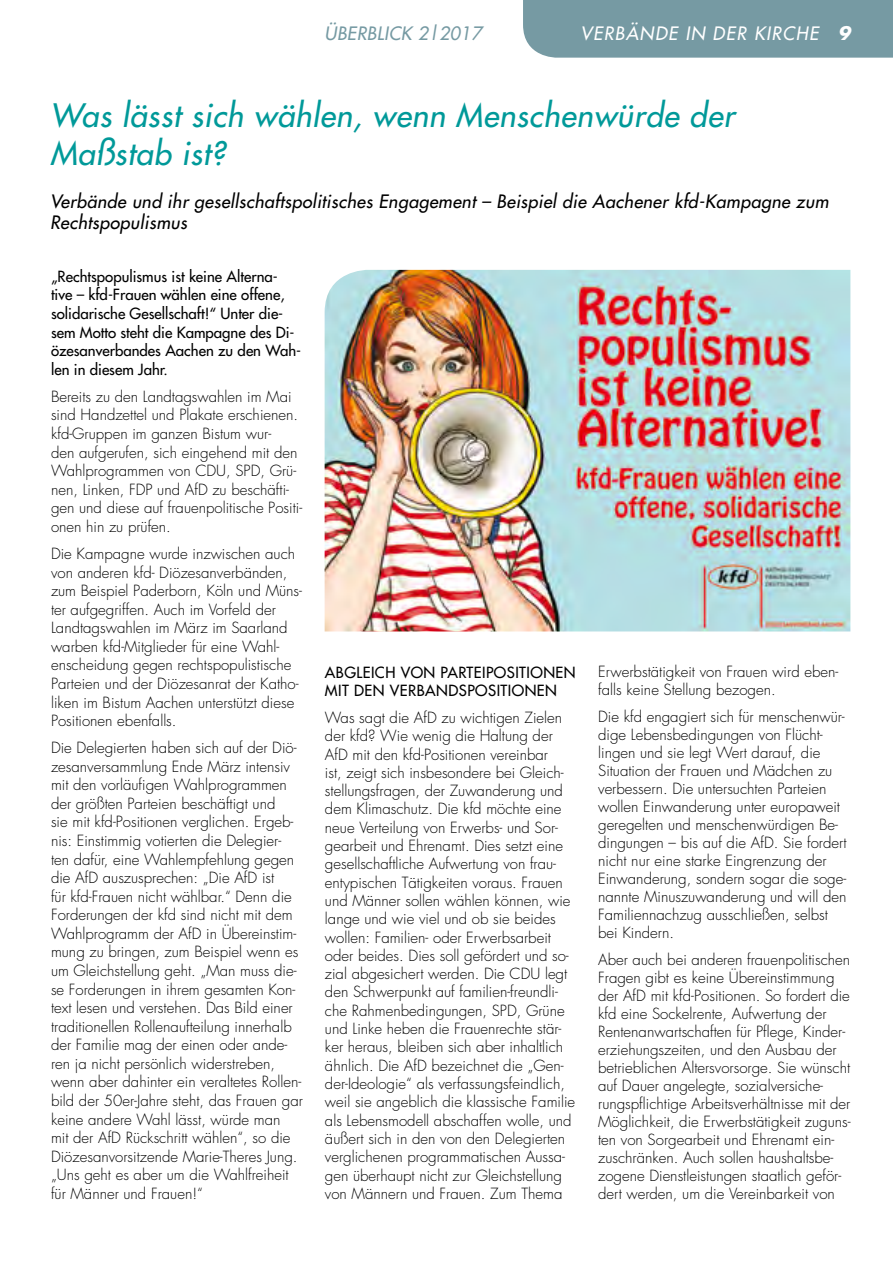
<style>
.page{position:relative;width:893px;height:1263px;background:#fff}
.page>*{position:absolute;margin:0;border:0;box-sizing:border-box;transform-origin:0 0}
.t1{font:italic 31.5px/37.8px "Futura";letter-spacing:.02em;color:#099}
.t2{font:italic 18px/21.6px "Futura";letter-spacing:.02em;color:#000}
.t3{font:italic 18px "Futura";letter-spacing:.07em;color:#fff}
.t4{font:italic 18px "Futura";letter-spacing:.02em;color:#769aa3}
.t5{font:300 15px/18.6px "Futura";color:#000}
.t6{font:15px/18.6px "Futura";color:#000}
.t7{font:15px/18.3px "Futura";letter-spacing:.03em;color:#000}
.s1{font-weight:700}
</style>
<div class="page">
<div style="left:523px;top:0;width:370px;height:58px;background:#769aa3"></div>
<img style="left:325px;top:270px;width:525px;height:361px">
<p class="t4" style="left:325px;top:22px;width:24px">ÜBERB</p>
<p class="t4" style="left:377px;top:22px;width:106px">LICK 2|2017</p>
<p class="t3" style="left:580px;top:22px;width:272px">Verbände in der Kirche <span class="s1">9</span></p>
<h1 class="t1" style="left:50px;top:96px;width:686px">Was lässt sich wählen, wenn Menschenwürde der<br>Maßstab ist?</h1>
<p class="t2" style="left:50px;top:190px;width:780px">Verbände und ihr gesellschaftspolitisches Engagement – Beispiel die Aachener kfd-Kampagne zum<br>Rechtspopulismus</p>
<p class="t6" style="left:51px;top:267px;width:252px">„Rechtspopulismus ist keine Alterna&shy;tive – kfd-Frauen wählen eine offene, solidarische Gesellschaft!“ Unter die&shy;sem Motto steht die Kampagne des Di&shy;özesanverbandes Aachen zu den Wah&shy;len in diesem Jahr.</p>
<p class="t5" style="left:51px;top:387px;width:253px">Bereits zu den Landtagswahlen im Mai sind Handzettel und Plakate erschienen. kfd-Gruppen im ganzen Bistum wur-<br>den aufgerufen, sich eingehend mit den Wahlprogrammen von CDU, SPD, Grü&shy;nen, Linken, FDP und AfD zu beschäfti&shy;gen und diese auf frauenpolitische Positi&shy;onen hin zu prüfen.</p>
<p class="t5" style="left:51px;top:544px;width:253px">Die Kampagne wurde inzwischen auch von anderen kfd- Diözesanverbänden, zum Beispiel Paderborn, Köln und Müns&shy;ter aufgegriffen. Auch im Vorfeld der Landtagswahlen im März im Saarland warben kfd-Mitglieder für eine Wahl&shy;enscheidung gegen rechtspopulistische Parteien und der Diözesanrat der Katho&shy;liken im Bistum Aachen unterstützt diese Positionen ebenfalls.</p>
<p class="t5" style="left:51px;top:738px;width:253px">Die Delegierten haben sich auf der Diö&shy;zesanversammlung Ende März intensiv mit den vorläufigen Wahlprogrammen der größten Parteien beschäftigt und<br>sie mit kfd-Positionen verglichen. Ergeb&shy;nis: Einstimmig votierten die Delegier&shy;ten dafür, eine Wahlempfehlung gegen die AfD auszusprechen: „Die AfD ist<br>für kfd-Frauen nicht wählbar.“ Denn die Forderungen der kfd sind nicht mit dem Wahlprogramm der AfD in Übereinstim&shy;mung zu bringen, zum Beispiel wenn es um Gleichstellung geht. „Man muss die&shy;se Forderungen in ihrem gesamten Kon&shy;text lesen und verstehen. Das Bild einer traditionellen Rollenaufteilung innerhalb der Familie mag der einen oder ande&shy;ren ja nicht persönlich widerstreben, wenn aber dahinter ein veraltetes Rollen&shy;bild der 50er-Jahre steht, das Frauen gar keine andere Wahl lässt, würde man<br>mit der AfD Rückschritt wählen“, so die Diözesanvorsitzende Marie-Theres Jung. „Uns geht es aber um die Wahlfreiheit für Männer und Frauen!“</p>
<p class="t5" style="left:598px;top:663px;width:242px;line-height:18px">Erwerbstätigkeit von Frauen wird eben&shy;falls keine Stellung bezogen.</p>
<p class="t5" style="left:598px;top:708px;width:250px;line-height:18px">Die kfd engagiert sich für menschenwür&shy;dige Lebensbedingungen von Flücht&shy;lingen und sie legt Wert darauf, die Situation der Frauen und Mädchen zu verbessern. Die untersuchten Parteien wollen Einwanderung unter europaweit geregelten und menschenwürdigen Be&shy;dingungen – bis auf die AfD. Sie fordert nicht nur eine starke Eingrenzung der Einwanderung, sondern sogar die soge&shy;nannte Minuszuwanderung und will den Familiennachzug ausschließen, selbst bei Kindern.</p>
<p class="t5" style="left:598px;top:950px;width:254px;line-height:18px">Aber auch bei anderen frauenpolitischen Fragen gibt es keine Übereinstimmung der AfD mit kfd-Positionen. So fordert die kfd eine Sockelrente, Aufwertung der Rentenanwartschaften für Pflege, Kinder&shy;erziehungszeiten, und den Ausbau der betrieblichen Altersvorsorge. Sie wünscht auf Dauer angelegte, sozialversiche&shy;rungspflichtige Arbeitsverhältnisse mit der Möglichkeit, die Erwerbstätigkeit zuguns&shy;ten von Sorgearbeit und Ehrenamt ein&shy;zuschränken. Auch sollen haushaltsbe&shy;zogene Dienstleistungen staatlich geför&shy;dert werden, um die Vereinbarkeit von</p>
<p class="t7" style="left:325px;top:663px;width:252px">Abgleich von Parteipositionen mit den Verbandspositionen</p>
<p class="t5" style="left:325px;top:708px;width:252px">Was sagt die AfD zu wichtigen Zielen der kfd? Wie wenig die Haltung der AfD mit den kfd-Positionen vereinbar<br>ist, zeigt sich insbesondere bei Gleich&shy;stellungsfragen, der Zuwanderung und dem Klimaschutz. Die kfd möchte eine neue Verteilung von Erwerbs- und Sor&shy;gearbeit und Ehrenamt. Dies setzt eine gesellschaftliche Aufwertung von frau&shy;entypischen Tätigkeiten voraus. Frauen und Männer sollen wählen können, wie lange und wie viel und ob sie beides wollen: Familien- oder Erwerbsarbeit oder beides. Dies soll gefördert und so&shy;zial abgesichert werden. Die CDU legt den Schwerpunkt auf familien-freundli&shy;che Rahmenbedingungen, SPD, Grüne und Linke heben die Frauenrechte stär&shy;ker heraus, bleiben sich aber inhaltlich ähnlich. Die AfD bezeichnet die „Gen&shy;der-Ideologie“ als verfassungsfeindlich, weil sie angeblich die klassische Familie als Lebensmodell abschaffen wolle, und äußert sich in den von den Delegierten verglichenen programmatischen Aussa&shy;gen überhaupt nicht zur Gleichstellung von Männern und Frauen. Zum Thema</p>
</div>
